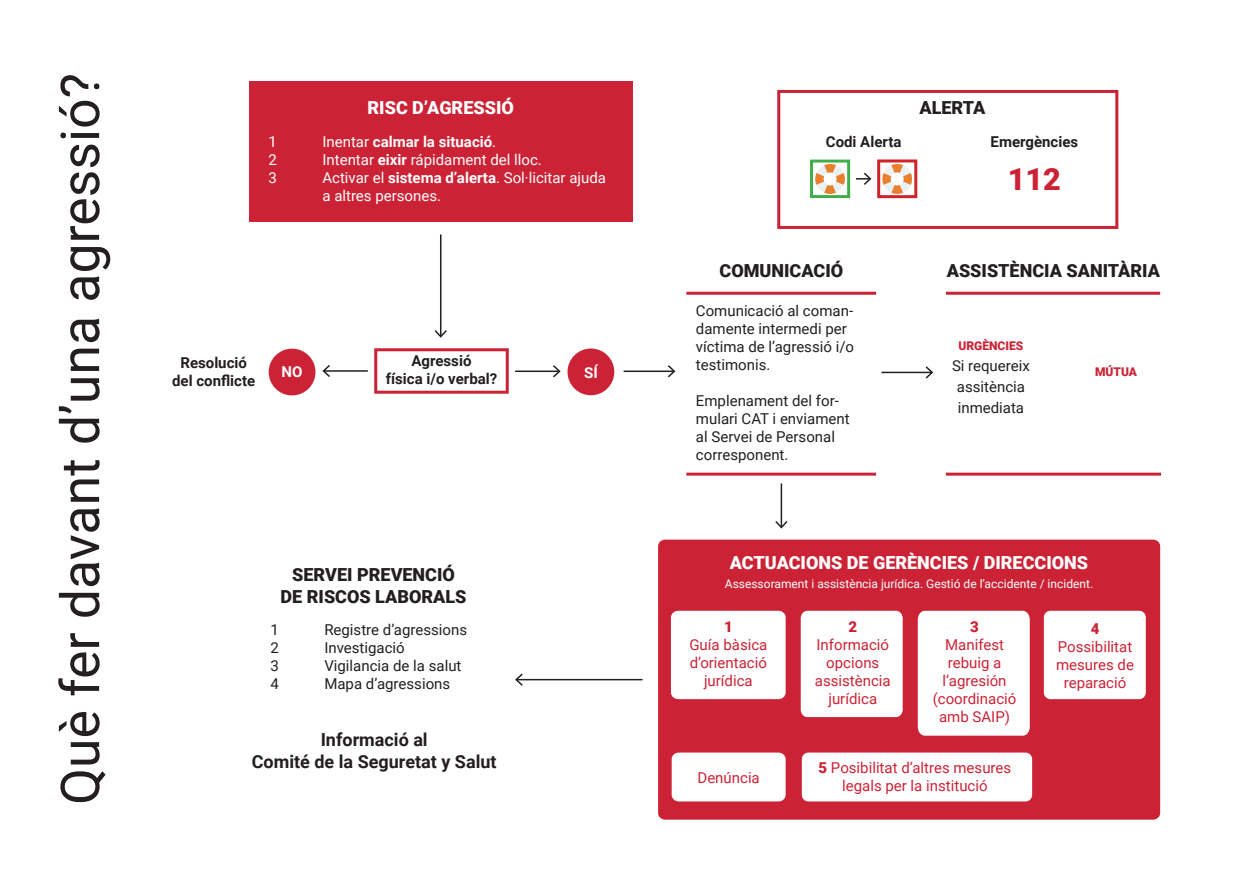
<style>
.page{position:relative;width:1251px;height:893px;background:#fff}
.page>*{position:absolute;margin:0;border:0;box-sizing:border-box;transform-origin:0 0}
.t1{font:53.7px "Roboto";color:#231f20}
.t2{font:900 30.6px "Roboto";color:#cb2335}
.t3{font:900 18px "Roboto";color:#231f20}
.t4{font:900 18px "Roboto";color:#fff}
.t5{font:700 18px "Roboto";color:#231f20}
.t6{font:15px/18px "Roboto";color:#231f20}
.t7{font:15px/18px "Roboto";color:#cb2335;text-align:center}
.t8{font:15px/18px "Roboto";color:#fff}
.t9{font:700 15px "Roboto";color:#231f20}
.t10{font:700 15px "Roboto";color:#fff}
.t11{font:900 15px "Roboto";color:#cb2335}
.t12{font:12px "Roboto";color:#fff}
.t13{font:900 12px "Roboto";color:#cb2335}
.s1{font-weight:400}
.s2{font-weight:700}
.s3{font-weight:900}
</style>
<div class="page">
<div style="left:268px;top:349px;width:47px;height:46px;background:#cb2335;border-radius:50%"></div>
<div style="left:567px;top:348px;width:47px;height:47px;background:#cb2335;border-radius:50%"></div>
<div style="left:249px;top:81px;width:383px;height:141px;background:#cb2335"></div>
<div style="left:777px;top:90px;width:341px;height:139px;border:3px solid #cb2335"></div>
<div style="left:374px;top:348px;width:134px;height:46px;border:3px solid #cb2335"></div>
<hr style="left:686px;top:473px;width:189px;height:3px;background:#cb2335">
<hr style="left:945px;top:473px;width:215px;height:3px;background:#cb2335">
<div style="left:659px;top:541px;width:499px;height:277px;background:#cb2335;border-radius:5px"></div>
<div style="left:658px;top:540px;width:501px;height:280px;border:3px solid #cb2335;border-radius:5px"></div>
<div style="left:672px;top:612px;width:112px;height:86px;background:#fff;border-radius:5px"></div>
<div style="left:670px;top:611px;width:115px;height:88px;border:3px solid #fff;border-radius:5px"></div>
<div style="left:1045px;top:612px;width:98px;height:86px;background:#fff;border-radius:5px"></div>
<div style="left:1043px;top:611px;width:102px;height:88px;border:3px solid #fff;border-radius:5px"></div>
<div style="left:803px;top:754px;width:227px;height:46px;background:#fff;border-radius:5px"></div>
<div style="left:801px;top:753px;width:230px;height:48px;border:3px solid #fff;border-radius:5px"></div>
<div style="left:673px;top:754px;width:111px;height:46px;background:#fff;border-radius:5px"></div>
<div style="left:671px;top:753px;width:114px;height:48px;border:3px solid #fff;border-radius:5px"></div>
<div style="left:800px;top:610px;width:103px;height:108px;background:#fff"></div>
<div style="left:917px;top:610px;width:113px;height:126px;background:#fff"></div>
<hr style="left:440px;top:234px;width:1px;height:103px;background:#231f20">
<svg style="left:434px;top:328px;width:13px;height:10px"></svg>
<hr style="left:780px;top:483px;width:2px;height:44px;background:#231f20">
<svg style="left:775px;top:519px;width:13px;height:10px"></svg>
<hr style="left:516px;top:679px;width:126px;height:1px;background:#231f20">
<svg style="left:515px;top:673px;width:9px;height:13px"></svg>
<hr style="left:515px;top:370px;width:44px;height:2px;background:#231f20">
<svg style="left:551px;top:365px;width:10px;height:13px"></svg>
<hr style="left:623px;top:370px;width:51px;height:2px;background:#231f20">
<svg style="left:666px;top:365px;width:10px;height:13px"></svg>
<svg style="left:855px;top:172px;width:17px;height:13px"></svg>
<hr style="left:881px;top:372px;width:50px;height:1px;background:#231f20">
<svg style="left:923px;top:366px;width:11px;height:13px"></svg>
<div style="left:809px;top:160px;width:41px;height:38px;border:3px solid #40ae49"></div>
<div style="left:877px;top:159px;width:40px;height:39px;border:3px solid #d1232a"></div>
<svg style="left:815px;top:164px;width:29px;height:30px"></svg>
<svg style="left:882px;top:164px;width:29px;height:30px"></svg>
<hr style="left:686px;top:292px;width:189px;height:3px;background:#cb2335">
<hr style="left:945px;top:292px;width:214px;height:3px;background:#cb2335">
<hr style="left:323px;top:370px;width:45px;height:2px;background:#231f20">
<svg style="left:322px;top:365px;width:9px;height:12px"></svg>
<p class="t1" style="left:42px;top:805px;width:733px;rotate:-90deg">Què fer davant d’una agressió?</p>
<p class="t4" style="left:367px;top:95px;width:148px">RISC D’AGRESSIÓ</p>
<p class="t3" style="left:919px;top:95px;width:67px">ALERTA</p>
<p class="t8" style="left:268px;top:132px;width:10px">1</p>
<p class="t10" style="left:322px;top:132px;width:175px"><span class="s1">Inentar</span> calmar la situació<span class="s1">.</span></p>
<p class="t8" style="left:268px;top:150px;width:10px">2</p>
<p class="t8" style="left:322px;top:150px;width:221px">Intentar <span class="s2">eixir</span> rápidament del lloc.</p>
<p class="t8" style="left:268px;top:168px;width:10px">3</p>
<p class="t8" style="left:322px;top:168px;width:285px">Activar el <span class="s2">sistema d’alerta</span>. Sol·licitar ajuda a altres persones.</p>
<p class="t9" style="left:180px;top:353px;width:68px">Resolució</p>
<p class="t9" style="left:172px;top:371px;width:85px">del conflicte</p>
<p class="t9" style="left:411px;top:351px;width:61px">Agressió</p>
<p class="t9" style="left:385px;top:369px;width:113px">física i/o verbal?</p>
<p class="t10" style="left:281px;top:361px;width:22px">NO</p>
<p class="t10" style="left:584px;top:362px;width:15px">SÍ</p>
<p class="t3" style="left:292px;top:562px;width:164px">SERVEI PREVENCIÓ</p>
<p class="t3" style="left:280px;top:584px;width:187px">DE RISCOS LABORALS</p>
<p class="t6" style="left:270px;top:620px;width:10px">1</p>
<p class="t6" style="left:324px;top:620px;width:144px">Registre d’agressions</p>
<p class="t6" style="left:270px;top:638px;width:10px">2</p>
<p class="t6" style="left:324px;top:638px;width:82px">Investigació</p>
<p class="t6" style="left:270px;top:656px;width:10px">3</p>
<p class="t6" style="left:324px;top:656px;width:139px">Vigilancia de la salut</p>
<p class="t6" style="left:270px;top:674px;width:10px">4</p>
<p class="t6" style="left:324px;top:674px;width:127px">Mapa d’agressions</p>
<p class="t5" style="left:320px;top:727px;width:108px">Informació al</p>
<p class="t5" style="left:252px;top:749px;width:246px">Comité de la Seguretat y Salut</p>
<p class="t9" style="left:825px;top:131px;width:77px">Codi Alerta</p>
<p class="t9" style="left:990px;top:131px;width:89px">Emergències</p>
<p class="t2" style="left:1007px;top:158px;width:55px">112</p>
<p class="t3" style="left:719px;top:258px;width:125px">COMUNICACIÓ</p>
<p class="t3" style="left:946px;top:258px;width:215px">ASSISTÈNCIA SANITÀRIA</p>
<p class="t6" style="left:695px;top:301px;width:160px">Comunicació al coman&shy;damente intermedi per víctima de l’agressió i/o testimonis.</p>
<p class="t6" style="left:695px;top:391px;width:155px">Emplenament del for&shy;mulari CAT i enviament al Servei de Personal corresponent.</p>
<p class="t13" style="left:958px;top:337px;width:66px">URGÈNCIES</p>
<p class="t6" style="left:951px;top:355px;width:79px;line-height:21px;text-align:center">Si requereix assitència inmediata</p>
<p class="t13" style="left:1094px;top:364px;width:44px">MÚTUA</p>
<p class="t4" style="left:729px;top:550px;width:360px">ACTUACIONS DE GERÈNCIES / DIRECCIONS</p>
<p class="t12" style="left:724px;top:575px;width:370px">Assessorament i assistència jurídica. Gestió de l’accidente / incident.</p>
<p class="t11" style="left:724px;top:616px;width:10px">1</p>
<p class="t7" style="left:689px;top:635px;width:80px">Guía bàsica</p>
<p class="t7" style="left:689px;top:653px;width:79px">d’orientació</p>
<p class="t7" style="left:703px;top:671px;width:50px">jurídica</p>
<p class="t7" style="left:697px;top:768px;width:64px">Denúncia</p>
<p class="t11" style="left:848px;top:616px;width:10px">2</p>
<p class="t7" style="left:816px;top:635px;width:74px">Informació</p>
<p class="t7" style="left:826px;top:653px;width:55px">opcions</p>
<p class="t7" style="left:814px;top:671px;width:77px">assistència</p>
<p class="t7" style="left:828px;top:689px;width:50px">jurídica</p>
<p class="t11" style="left:970px;top:616px;width:10px">3</p>
<p class="t7" style="left:944px;top:635px;width:60px">Manifest</p>
<p class="t7" style="left:942px;top:653px;width:65px">rebuig a l’agresión</p>
<p class="t7" style="left:932px;top:689px;width:85px">(coordinació</p>
<p class="t7" style="left:938px;top:707px;width:72px">amb SAIP)</p>
<p class="t7" style="left:818px;top:758px;width:194px"><span class="s3">5</span> Posibilitat d’altres mesures</p>
<p class="t7" style="left:842px;top:776px;width:147px">legals per la institució</p>
<p class="t11" style="left:1090px;top:618px;width:10px">4</p>
<p class="t7" style="left:1057px;top:637px;width:76px">Possibilitat</p>
<p class="t7" style="left:1055px;top:655px;width:79px">mesures de</p>
<p class="t7" style="left:1063px;top:673px;width:64px">reparació</p>
</div>
